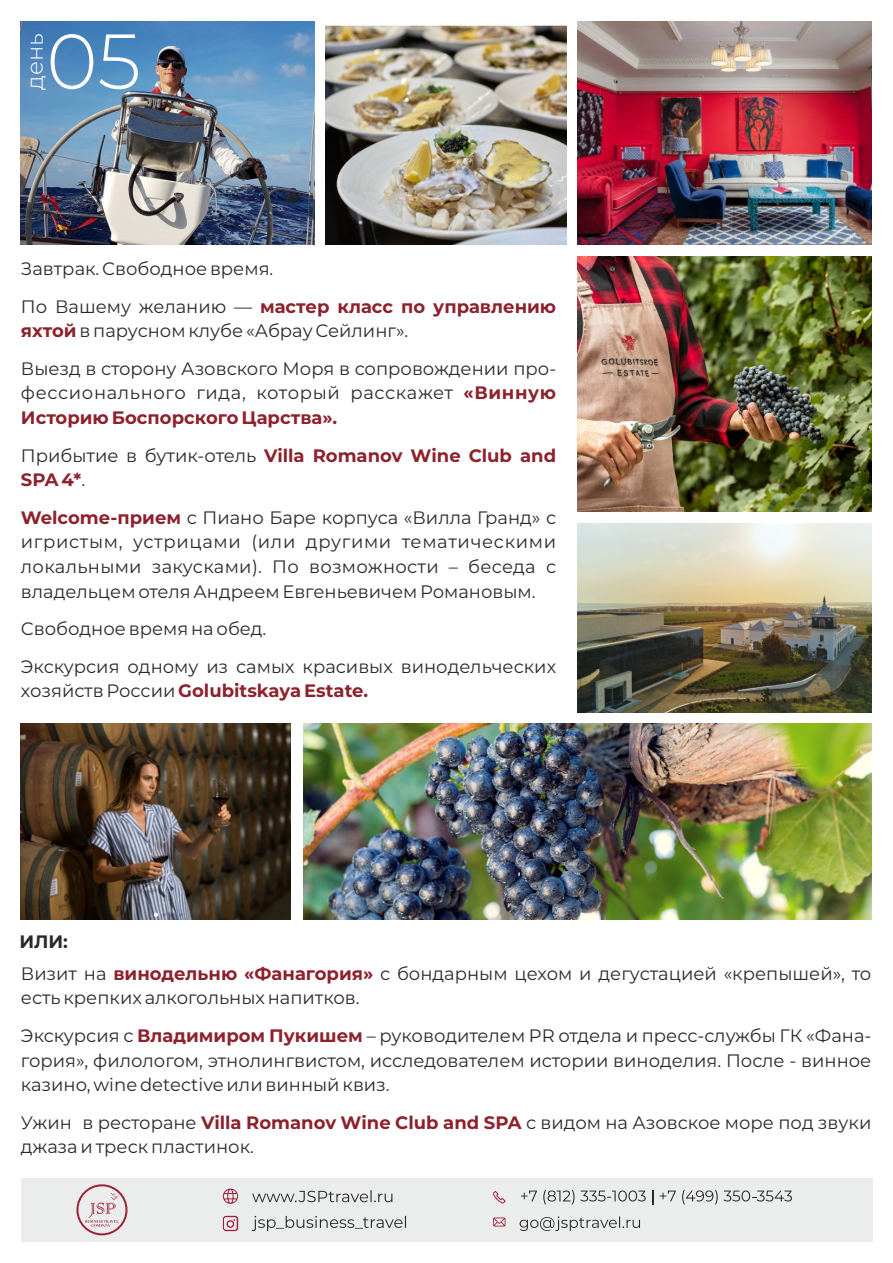
<style>
.page{position:relative;width:893px;height:1263px;background:#fff}
.page>*{position:absolute;margin:0;border:0;box-sizing:border-box;transform-origin:0 0}
.t1{font:300 77.85px "Montserrat";color:#fefefe}
.t2{font:300 22.8px "Montserrat";color:#fefefe}
.t3{font:18px/24.8px "Montserrat";color:#2b2a29}
.t4{font:700 18px/24.8px "Montserrat";color:#8d212c}
.t5{font:700 18px "Montserrat";color:#2b2a29}
.s1{font-weight:700;color:#8d212c}
.s2{font-weight:400;color:#2b2a29}
</style>
<div class="page">
<img style="left:21px;top:21px;width:294px;height:223px">
<div style="left:21px;top:1178px;width:851px;height:64px;background:#ebecec"></div>
<svg style="left:76px;top:1184px;width:51px;height:51px"></svg>
<svg style="left:252px;top:1216px;width:154px;height:15px"></svg>
<div style="left:223px;top:1216px;width:15px;height:15px;border:3px solid #9f2037;border-radius:2px"></div>
<div style="left:224px;top:1217px;width:13px;height:13px;background:#ebecec;border-radius:2px"></div>
<svg style="left:227px;top:1219px;width:8px;height:9px"></svg>
<svg style="left:223px;top:1188px;width:15px;height:16px"></svg>
<svg style="left:252px;top:1190px;width:140px;height:12px"></svg>
<svg style="left:520px;top:1216px;width:120px;height:15px"></svg>
<svg style="left:521px;top:1190px;width:125px;height:14px"></svg>
<svg style="left:652px;top:1190px;width:1px;height:15px"></svg>
<svg style="left:660px;top:1190px;width:132px;height:14px"></svg>
<svg style="left:493px;top:1217px;width:12px;height:9px"></svg>
<svg style="left:493px;top:1191px;width:13px;height:12px"></svg>
<img style="left:21px;top:723px;width:270px;height:197px">
<img style="left:304px;top:723px;width:567px;height:197px">
<img style="left:578px;top:257px;width:293px;height:255px">
<img style="left:578px;top:524px;width:293px;height:188px">
<img style="left:578px;top:21px;width:293px;height:223px">
<img style="left:325px;top:25px;width:242px;height:219px">
<p class="t2" style="left:21px;top:90px;width:58px;rotate:-90deg">день</p>
<h1 class="t1" style="left:46px;top:14px;width:96px">05</h1>
<p class="t3" style="left:21px;top:256px;width:254px">Завтрак. Свободное время.</p>
<p class="t3" style="left:21px;top:294px;width:537px">По Вашему желанию — <span class="s1">мастер класс по управлению яхтой</span> в парусном клубе «Абрау Сейлинг».</p>
<p class="t3" style="left:21px;top:356px;width:537px;text-align:justify">Выезд в сторону Азовского Моря в сопровождении про&shy;фессионального гида, который расскажет <span class="s1">«Винную Историю Боспорского Царства».</span></p>
<p class="t4" style="left:21px;top:443px;width:537px"><span class="s2">Прибытие в бутик-отель</span> Villa Romanov Wine Club and<br>SPA 4*<span class="s2">.</span></p>
<p class="t3" style="left:21px;top:505px;width:537px;text-align:justify"><span class="s1">Welcome-прием</span> с Пиано Баре корпуса «Вилла Гранд» с игристым, устрицами (или другими тематическими локальными закусками). По возможности – беседа с владельцем отеля Андреем Евгеньевичем Романовым.</p>
<p class="t3" style="left:21px;top:616px;width:247px">Свободное время на обед.</p>
<p class="t3" style="left:21px;top:654px;width:537px">Экскурсия одному из самых красивых винодельческих хозяйств России <span class="s1">Golubitskaya Estate.</span></p>
<p class="t5" style="left:19px;top:930px;width:50px">ИЛИ:</p>
<p class="t3" style="left:21px;top:961px;width:852px">Визит на <span class="s1">винодельню «Фанагория»</span> с бондарным цехом и дегустацией «крепышей», то есть крепких алкогольных напитков.</p>
<p class="t3" style="left:21px;top:1023px;width:852px;text-align:justify">Экскурсия с <span class="s1">Владимиром Пукишем</span> – руководителем PR отдела и пресс-службы ГК «Фана&shy;гория», филологом, этнолингвистом, исследователем истории виноделия. После - винное казино, wine detective или винный квиз.</p>
<p class="t3" style="left:21px;top:1110px;width:852px">Ужин в ресторане <span class="s1">Villa Romanov Wine Club and SPA</span> с видом на Азовское море под звуки джаза и треск пластинок.</p>
</div>
